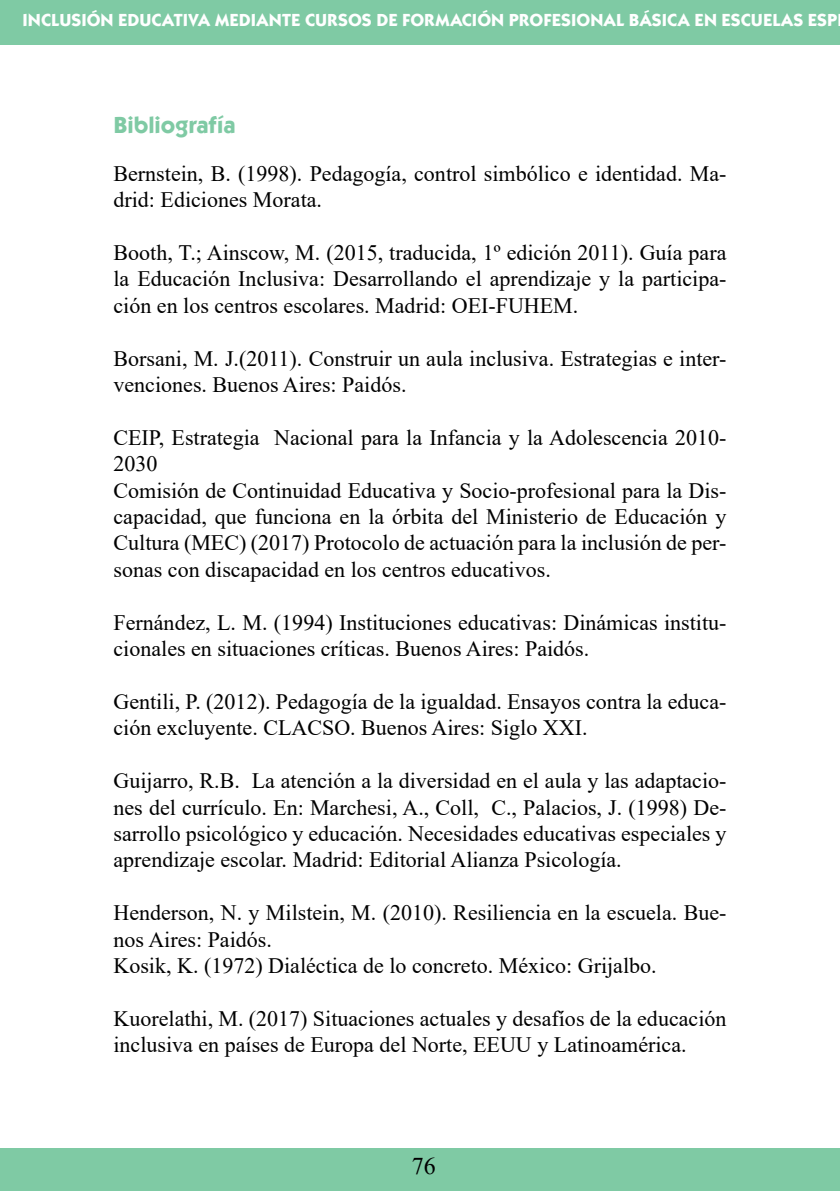
<style>
.page{position:relative;width:840px;height:1191px;background:#fff}
.page>*{position:absolute;margin:0;border:0;box-sizing:border-box;transform-origin:0 0}
.t1{font:700 24px "Kabel Itc TEE";color:#7fcaa4}
.t2{font:24px "Times New Roman";color:#000}
.t3{font:22px/26.4px "Times New Roman";color:#000}
.t4{font:700 18px "Kabel Itc TEE";color:#fff}
</style>
<div class="page">
<div style="left:0;top:0;width:839px;height:45px;background:#7fcaa4"></div>
<div style="left:0;top:1148px;width:839px;height:43px;background:#7fcaa4"></div>
<p class="t4" style="left:23px;top:10px;width:815px">INCLUSIÓN EDUCATIVA MEDIANTE CURSOS DE FORMACIÓN PROFESIONAL BÁSICA EN ESCUELAS ESP</p>
<p class="t1" style="left:113px;top:111px;width:124px">Bibliografía</p>
<p class="t3" style="left:113px;top:159px;width:614px">Bernstein, B. (1998). Pedagogía, control simbólico e identidad. Ma&shy;drid: Ediciones Morata.</p>
<p class="t3" style="left:113px;top:239px;width:614px;text-align:justify">Booth, T.; Ainscow, M. (2015, traducida, 1º edición 2011). Guía para la Educación Inclusiva: Desarrollando el aprendizaje y la participa&shy;ción en los centros escolares. Madrid: OEI-FUHEM.</p>
<p class="t3" style="left:113px;top:344px;width:614px">Borsani, M. J.(2011). Construir un aula inclusiva. Estrategias e inter&shy;venciones. Buenos Aires: Paidós.</p>
<p class="t3" style="left:113px;top:423px;width:614px">CEIP, Estrategia Nacional para la Infancia y la Adolescencia 2010- 2030<br>Comisión de Continuidad Educativa y Socio-profesional para la Dis&shy;capacidad, que funciona en la órbita del Ministerio de Educación y Cultura (MEC) (2017) Protocolo de actuación para la inclusión de per&shy;sonas con discapacidad en los centros educativos.</p>
<p class="t3" style="left:113px;top:608px;width:614px">Fernández, L. M. (1994) Instituciones educativas: Dinámicas institu&shy;cionales en situaciones críticas. Buenos Aires: Paidós.</p>
<p class="t3" style="left:113px;top:687px;width:614px">Gentili, P. (2012). Pedagogía de la igualdad. Ensayos contra la educa&shy;ción excluyente. CLACSO. Buenos Aires: Siglo XXI.</p>
<p class="t3" style="left:113px;top:767px;width:614px;text-align:justify">Guijarro, R.B. La atención a la diversidad en el aula y las adaptacio&shy;nes del currículo. En: Marchesi, A., Coll, C., Palacios, J. (1998) De&shy;sarrollo psicológico y educación. Necesidades educativas especiales y aprendizaje escolar. Madrid: Editorial Alianza Psicología.</p>
<p class="t3" style="left:113px;top:899px;width:614px">Henderson, N. y Milstein, M. (2010). Resiliencia en la escuela. Bue&shy;nos Aires: Paidós.<br>Kosik, K. (1972) Dialéctica de lo concreto. México: Grijalbo.</p>
<p class="t3" style="left:113px;top:1004px;width:614px">Kuorelathi, M. (2017) Situaciones actuales y desafíos de la educación inclusiva en países de Europa del Norte, EEUU y Latinoamérica.</p>
<p class="t2" style="left:411px;top:1149px;width:25px">76</p>
</div>
